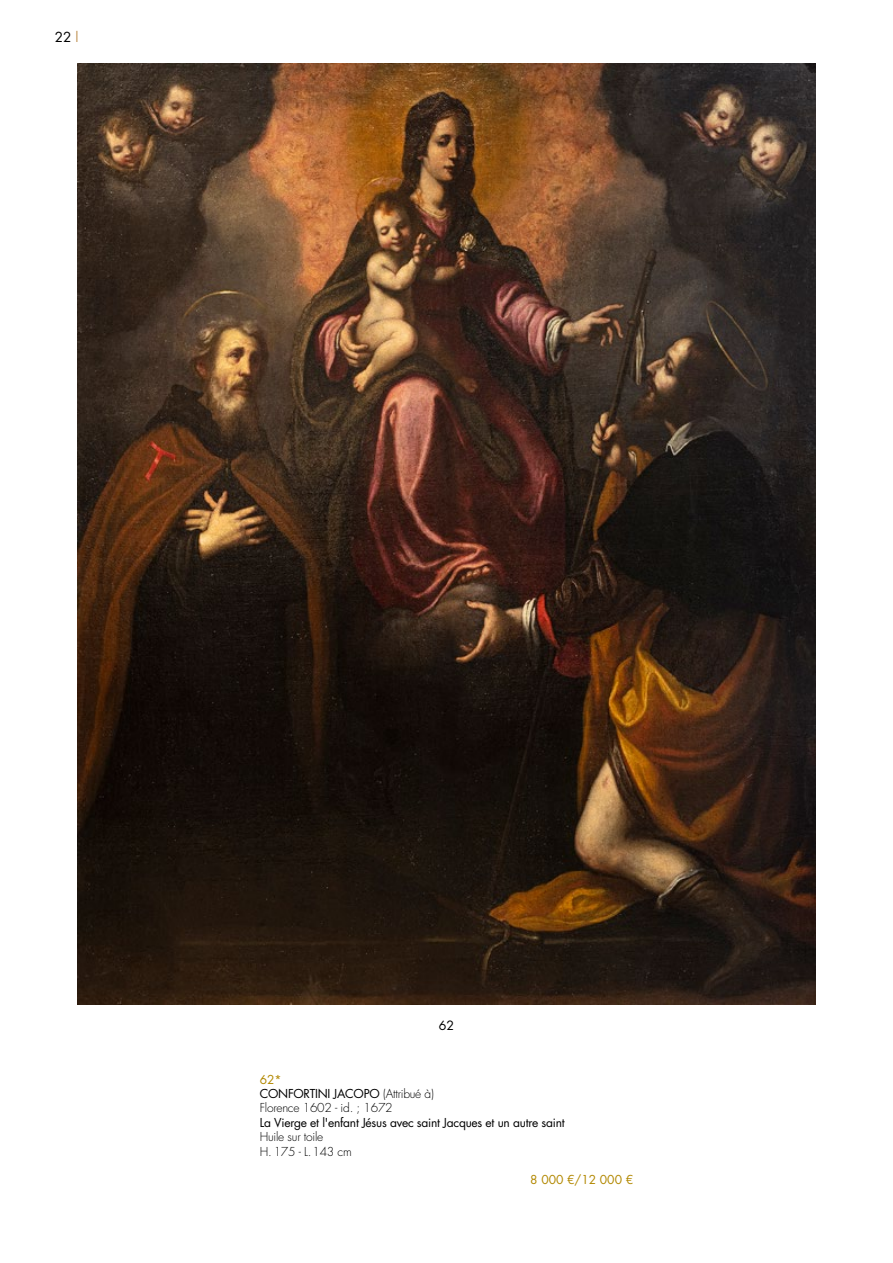
<style>
.page{position:relative;width:893px;height:1263px;background:#fff}
.page>*{position:absolute;margin:0;border:0;box-sizing:border-box;transform-origin:0 0}
.t1{font:13.5px "Futura Std";color:#000}
.t2{font:12.45px "Futura Std";color:#000}
.t3{font:300 12px/14.4px "Futura Std";letter-spacing:-.02em;color:#000}
.t4{font:12px "Futura Std";letter-spacing:-.02em;color:#000}
.t5{font:12px "Futura Std";color:#b28800}
.s1{color:#c29558}
.s2{font-weight:400;color:#b28800}
.s3{font-weight:400}
</style>
<div class="page">
<img style="left:77px;top:64px;width:739px;height:941px">
<p class="t1" style="left:55px;top:28px;width:25px">22 <span class="s1">l</span></p>
<p class="t2" style="left:439px;top:1017px;width:17px">62</p>
<p class="t3" style="left:260px;top:1072px;width:176px"><span class="s2">62*<br></span><span class="s3">CONFORTINI JACOPO</span> (Attribué à)<br>Florence 1602 - id. ; 1672</p>
<p class="t4" style="left:260px;top:1115px;width:306px">La Vierge et l'enfant Jésus avec saint Jacques et un autre saint</p>
<p class="t3" style="left:260px;top:1130px;width:93px">Huile sur toile<br>H. 175 - L. 143 cm</p>
<p class="t5" style="left:530px;top:1172px;width:104px">8 000 €/12 000 €</p>
</div>
